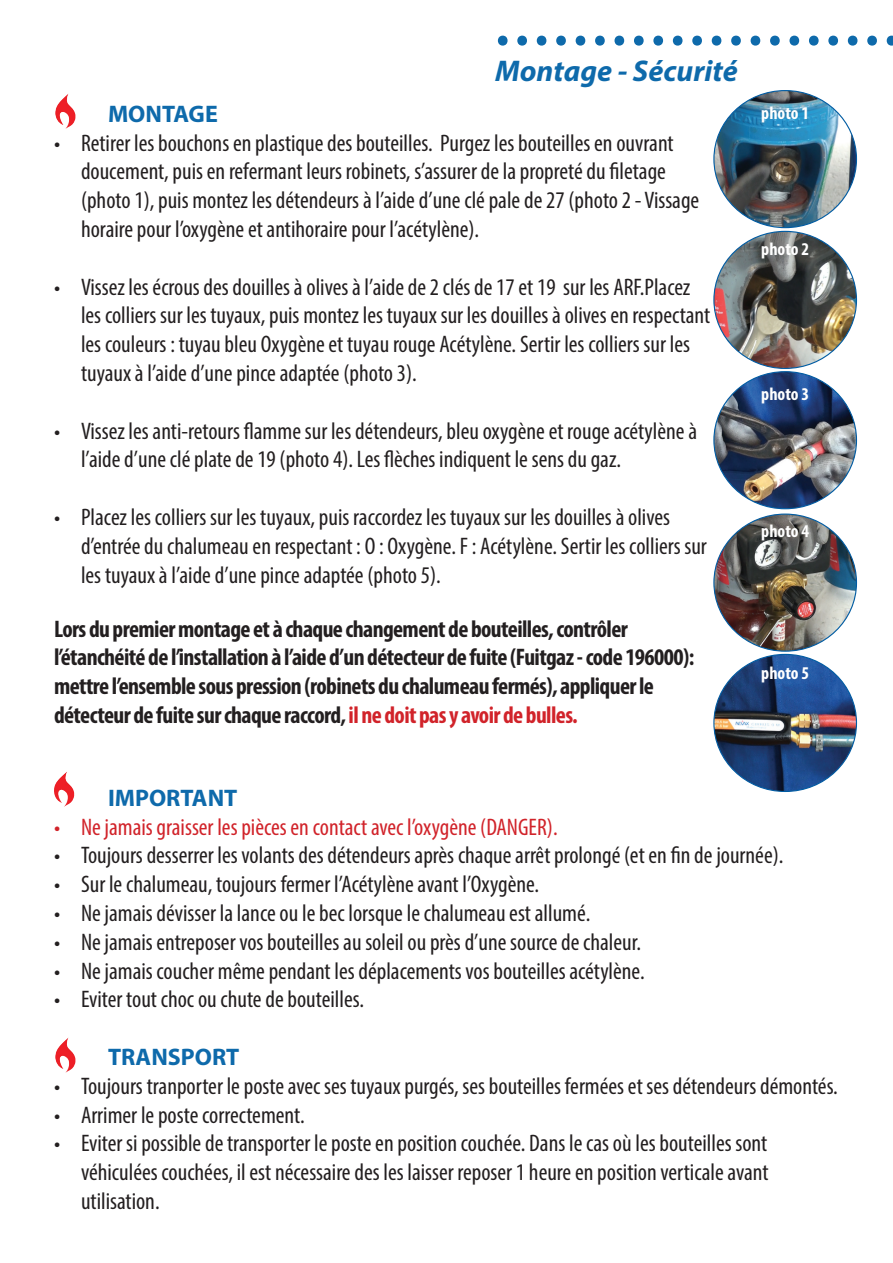
<style>
.page{position:relative;width:893px;height:1263px;background:#fff}
.page>*{position:absolute;margin:0;border:0;box-sizing:border-box;transform-origin:0 0}
.t1{font:700 54px "Myriad Pro";color:#0e6aab}
.t2{font:italic 700 30px "Myriad Pro";color:#0e6aab}
.t3{font:condensed 24px/28.8px "Myriad Pro";color:#231f20}
.t4{font:700 condensed 24px/28.8px "Myriad Pro";letter-spacing:-.025em;color:#231f20}
.t5{font:condensed 24px "Myriad Pro";color:#d1232a}
.t6{font:700 24px "Myriad Pro";color:#0e6aab}
.t7{font:700 condensed 18px "Myriad Pro";color:#fff}
.s1{color:#d1232a}
</style>
<div class="page">
<img style="left:715px;top:231px;width:141px;height:137px">
<img style="left:715px;top:91px;width:141px;height:137px">
<img style="left:714px;top:372px;width:142px;height:137px">
<img style="left:715px;top:654px;width:141px;height:137px">
<img style="left:715px;top:515px;width:141px;height:136px">
<img style="left:55px;top:94px;width:20px;height:35px">
<img style="left:54px;top:772px;width:20px;height:34px">
<img style="left:55px;top:1037px;width:20px;height:35px">
<h1 class="t1" style="left:495px;top:-8px;width:404px">.....................</h1>
<p class="t2" style="left:495px;top:51px;width:244px">Montage - Sécurité</p>
<p class="t7" style="left:761px;top:102px;width:49px">photo 1</p>
<p class="t6" style="left:54px;top:98px;width:38px">M</p>
<p class="t6" style="left:128px;top:98px;width:89px">ONTAGE</p>
<p class="t3" style="left:81px;top:128px;width:620px;text-indent:-27px">• Retirer les bouchons en plastique des bouteilles. Purgez les bouteilles en ouvrant doucement, puis en refermant leurs robinets, s’assurer de la propreté du filetage (photo 1), puis montez les détendeurs à l’aide d’une clé pale de 27 (photo 2 - Vissage horaire pour l’oxygène et antihoraire pour l’acétylène).</p>
<p class="t3" style="left:81px;top:272px;width:631px;text-indent:-27px">• Vissez les écrous des douilles à olives à l’aide de 2 clés de 17 et 19 sur les ARF.Placez les colliers sur les tuyaux, puis montez les tuyaux sur les douilles à olives en respectant les couleurs : tuyau bleu Oxygène et tuyau rouge Acétylène. Sertir les colliers sur les tuyaux à l’aide d’une pince adaptée (photo 3).</p>
<p class="t3" style="left:81px;top:416px;width:618px;text-indent:-27px">• Vissez les anti-retours flamme sur les détendeurs, bleu oxygène et rouge acétylène à l’aide d’une clé plate de 19 (photo 4). Les flèches indiquent le sens du gaz.</p>
<p class="t3" style="left:81px;top:502px;width:627px;text-indent:-27px">• Placez les colliers sur les tuyaux, puis raccordez les tuyaux sur les douilles à olives d’entrée du chalumeau en respectant : O : Oxygène. F : Acétylène. Sertir les colliers sur les tuyaux à l’aide d’une pince adaptée (photo 5).</p>
<p class="t4" style="left:54px;top:614px;width:642px">Lors du premier montage et à chaque changement de bouteilles, contrôler l’étanchéité de l’installation à l’aide d’un détecteur de fuite (Fuitgaz - code 196000): mettre l’ensemble sous pression (robinets du chalumeau fermés), appliquer le détecteur de fuite sur chaque raccord, <span class="s1">il ne doit pas y avoir de bulles.</span></p>
<p class="t7" style="left:761px;top:238px;width:49px">photo 2</p>
<p class="t7" style="left:761px;top:383px;width:49px">photo 3</p>
<p class="t7" style="left:761px;top:519px;width:49px">photo 4</p>
<p class="t7" style="left:761px;top:662px;width:49px">photo 5</p>
<p class="t6" style="left:108px;top:782px;width:131px">IM PORTANT</p>
<p class="t5" style="left:54px;top:812px;width:505px">• Ne jamais graisser les pièces en contact avec l’oxygène (DANGER).</p>
<p class="t3" style="left:54px;top:841px;width:731px">• Toujours desserrer les volants des détendeurs après chaque arrêt prolongé (et en fin de journée).</p>
<p class="t3" style="left:54px;top:869px;width:487px">• Sur le chalumeau, toujours fermer l’Acétylène avant l’Oxygène.</p>
<p class="t3" style="left:54px;top:898px;width:538px">• Ne jamais dévisser la lance ou le bec lorsque le chalumeau est allumé.</p>
<p class="t3" style="left:54px;top:927px;width:589px">• Ne jamais entreposer vos bouteilles au soleil ou près d’une source de chaleur.</p>
<p class="t3" style="left:54px;top:956px;width:592px">• Ne jamais coucher même pendant les déplacements vos bouteilles acétylène.</p>
<p class="t3" style="left:54px;top:985px;width:312px">• Eviter tout choc ou chute de bouteilles.</p>
<p class="t6" style="left:108px;top:1041px;width:44px">TRANS</p>
<p class="t6" style="left:181px;top:1041px;width:60px">PORT</p>
<p class="t3" style="left:54px;top:1071px;width:785px">• Toujours tranporter le poste avec ses tuyaux purgés, ses bouteilles fermées et ses détendeurs démontés.</p>
<p class="t3" style="left:54px;top:1100px;width:252px">• Arrimer le poste correctement.</p>
<p class="t3" style="left:81px;top:1129px;width:689px;text-align:justify;text-indent:-27px">• Eviter si possible de transporter le poste en position couchée. Dans le cas où les bouteilles sont véhiculées couchées, il est nécessaire des les laisser reposer 1 heure en position verticale avant utilisation.</p>
</div>
